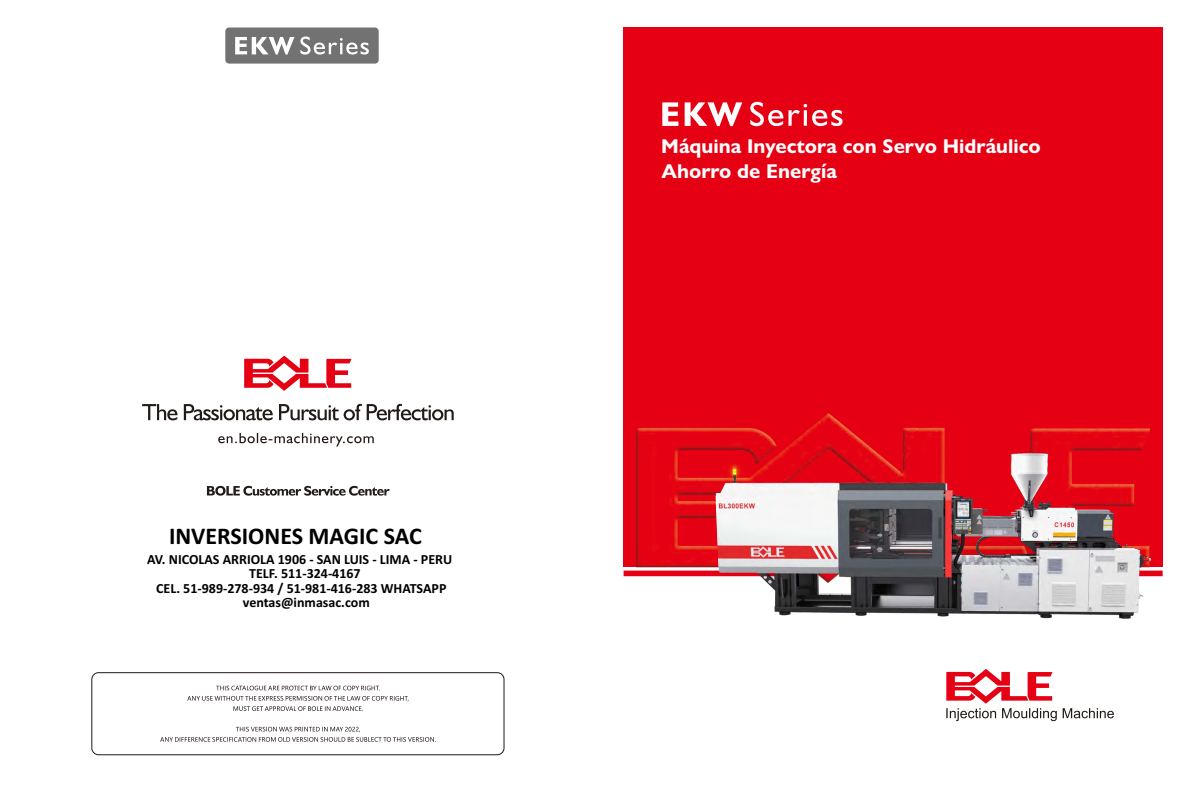
<style>
.page{position:relative;width:1191px;height:808px;background:#fff}
.page>*{position:absolute;margin:0;border:0;box-sizing:border-box;transform-origin:0 0}
.t1{font:700 24px "Calibri";color:#000}
.t2{font:700 20px/25.2px "Gill Sans Nova";color:#fff}
.t3{font:700 14px "Calibri";color:#000}
</style>
<div class="page">
<div style="left:623px;top:27px;width:539px;height:539px;background:#e60013"></div>
<img style="left:636px;top:413px;width:513px;height:164px">
<svg style="left:623px;top:570px;width:539px;height:6px"></svg>
<svg style="left:662px;top:102px;width:80px;height:24px"></svg>
<img style="left:706px;top:452px;width:454px;height:165px">
<div style="left:91px;top:672px;width:413px;height:82px;border:1px solid #231916;border-radius:7px"></div>
<svg style="left:244px;top:355px;width:107px;height:35px"></svg>
<svg style="left:142px;top:403px;width:311px;height:17px"></svg>
<svg style="left:207px;top:485px;width:182px;height:10px"></svg>
<svg style="left:160px;top:685px;width:274px;height:56px"></svg>
<svg style="left:218px;top:432px;width:155px;height:14px"></svg>
<div style="left:225px;top:27px;width:153px;height:37px;background:#727272;border-radius:4px"></div>
<svg style="left:750px;top:102px;width:92px;height:24px"></svg>
<svg style="left:946px;top:669px;width:167px;height:51px"></svg>
<svg style="left:235px;top:37px;width:59px;height:18px"></svg>
<svg style="left:300px;top:36px;width:69px;height:19px"></svg>
<h1 class="t1" style="left:169px;top:525px;width:254px">INVERSIONES MAGIC SAC</h1>
<p class="t3" style="left:147px;top:553px;width:306px">AV. NICOLAS ARRIOLA 1906 - SAN LUIS - LIMA - PERU</p>
<p class="t3" style="left:249px;top:567px;width:113px">TELF. 511-324-4167</p>
<p class="t3" style="left:156px;top:582px;width:291px">CEL. 51-989-278-934 / 51-981-416-283 WHATSAPP</p>
<p class="t3" style="left:243px;top:596px;width:128px">ventas@inmasac.com</p>
<h2 class="t2" style="left:661px;top:136px;width:381px">Máquina Inyectora con Servo Hidráulico<br>Ahorro de Energía</h2>
</div>
